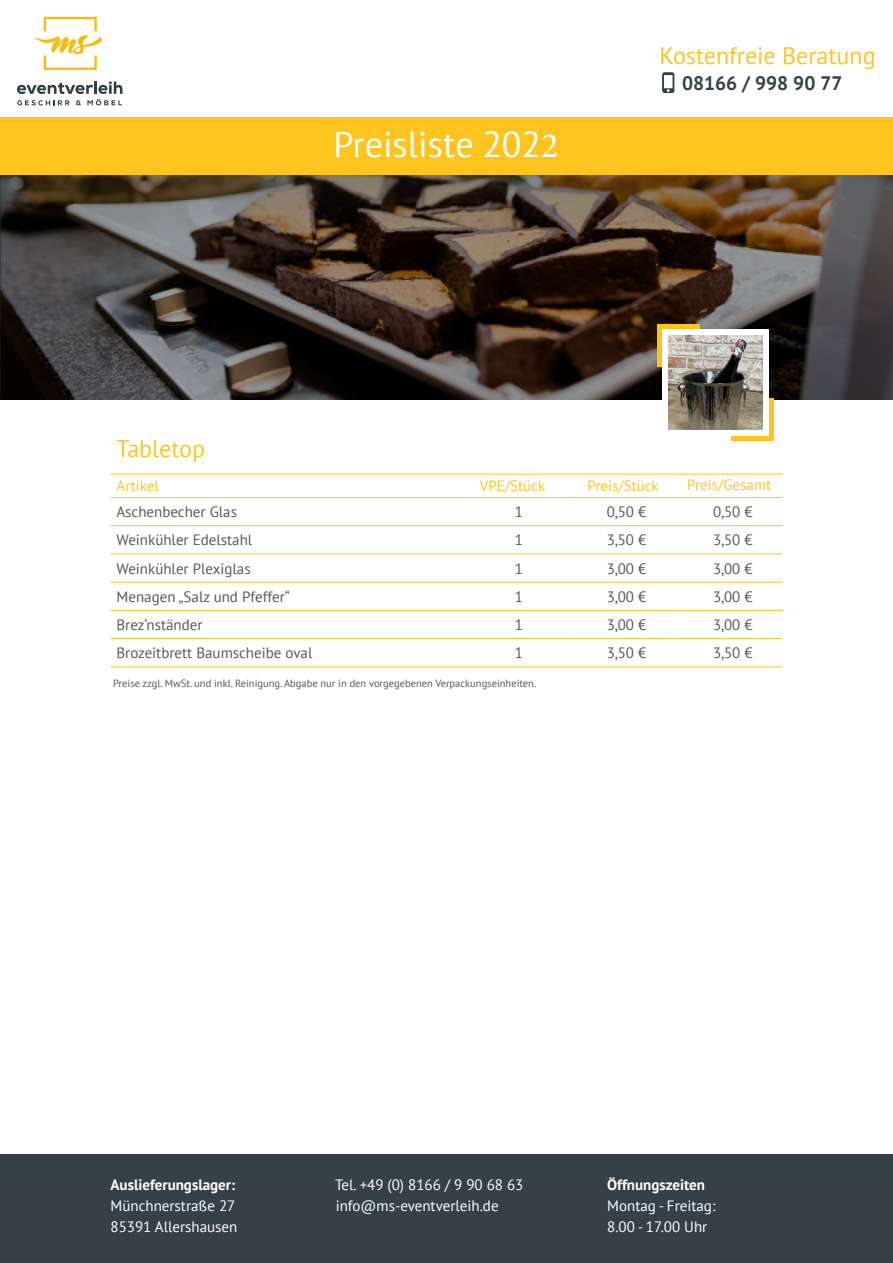
<style>
.page{position:relative;width:893px;height:1263px;background:#fff}
.page>*{position:absolute;margin:0;border:0;box-sizing:border-box;transform-origin:0 0}
.t1{font:36px "PT Sans";color:#fff}
.t2{font:24px "PT Sans";color:#fdc41f}
.t3{font:700 19.5px "PT Sans";color:#354047}
.t4{font:15px "PT Sans";color:#575756}
.t5{font:15px/21px "PT Sans";color:#fff}
.t6{font:15px "PT Sans";color:#fdc41f}
.t7{font:700 15px "PT Sans";color:#fff}
.t8{font:10.5px "PT Sans";color:#575756}
.s1{font-family:"Minion Pro"}
</style>
<div class="page">
<svg style="left:35px;top:17px;width:67px;height:53px"></svg>
<svg style="left:17px;top:81px;width:105px;height:24px"></svg>
<div style="left:0;top:117px;width:893px;height:59px;background:#fdc41f"></div>
<div style="left:0;top:1154px;width:893px;height:109px;background:#354047"></div>
<svg style="left:662px;top:72px;width:12px;height:21px"></svg>
<img style="left:0;top:176px;width:893px;height:223px">
<div style="left:657px;top:324px;width:42px;height:43px;background:#fdc41f"></div>
<div style="left:731px;top:399px;width:43px;height:42px;background:#fdc41f"></div>
<svg style="left:662px;top:330px;width:107px;height:106px"></svg>
<img style="left:669px;top:336px;width:93px;height:93px">
<hr style="left:111px;top:474px;width:344px;height:1px;background:#fdc41f">
<hr style="left:455px;top:474px;width:68px;height:1px;background:#fdc41f">
<hr style="left:523px;top:474px;width:47px;height:1px;background:#fdc41f">
<hr style="left:570px;top:474px;width:76px;height:1px;background:#fdc41f">
<hr style="left:646px;top:474px;width:30px;height:1px;background:#fdc41f">
<hr style="left:676px;top:474px;width:77px;height:1px;background:#fdc41f">
<svg style="left:753px;top:474px;width:29px;height:1px"></svg>
<hr style="left:111px;top:497px;width:344px;height:1px;background:#fdc41f">
<hr style="left:455px;top:497px;width:68px;height:1px;background:#fdc41f">
<hr style="left:523px;top:497px;width:47px;height:1px;background:#fdc41f">
<hr style="left:570px;top:497px;width:76px;height:1px;background:#fdc41f">
<hr style="left:646px;top:497px;width:30px;height:1px;background:#fdc41f">
<hr style="left:676px;top:497px;width:77px;height:1px;background:#fdc41f">
<svg style="left:753px;top:497px;width:29px;height:1px"></svg>
<hr style="left:111px;top:525px;width:344px;height:1px;background:#fdc41f">
<hr style="left:455px;top:525px;width:68px;height:1px;background:#fdc41f">
<hr style="left:523px;top:525px;width:47px;height:1px;background:#fdc41f">
<hr style="left:570px;top:525px;width:76px;height:1px;background:#fdc41f">
<hr style="left:646px;top:525px;width:30px;height:1px;background:#fdc41f">
<hr style="left:676px;top:525px;width:77px;height:1px;background:#fdc41f">
<svg style="left:753px;top:525px;width:29px;height:1px"></svg>
<hr style="left:111px;top:553px;width:344px;height:1px;background:#fdc41f">
<hr style="left:455px;top:553px;width:68px;height:1px;background:#fdc41f">
<hr style="left:523px;top:553px;width:47px;height:1px;background:#fdc41f">
<hr style="left:570px;top:553px;width:76px;height:1px;background:#fdc41f">
<hr style="left:646px;top:553px;width:30px;height:1px;background:#fdc41f">
<hr style="left:676px;top:553px;width:77px;height:1px;background:#fdc41f">
<svg style="left:753px;top:553px;width:29px;height:1px"></svg>
<hr style="left:111px;top:582px;width:344px;height:1px;background:#fdc41f">
<hr style="left:455px;top:582px;width:68px;height:1px;background:#fdc41f">
<hr style="left:523px;top:582px;width:47px;height:1px;background:#fdc41f">
<hr style="left:570px;top:582px;width:76px;height:1px;background:#fdc41f">
<hr style="left:646px;top:582px;width:30px;height:1px;background:#fdc41f">
<hr style="left:676px;top:582px;width:77px;height:1px;background:#fdc41f">
<svg style="left:753px;top:582px;width:29px;height:1px"></svg>
<hr style="left:111px;top:610px;width:344px;height:1px;background:#fdc41f">
<hr style="left:455px;top:610px;width:68px;height:1px;background:#fdc41f">
<hr style="left:523px;top:610px;width:47px;height:1px;background:#fdc41f">
<hr style="left:570px;top:610px;width:76px;height:1px;background:#fdc41f">
<hr style="left:646px;top:610px;width:30px;height:1px;background:#fdc41f">
<hr style="left:676px;top:610px;width:77px;height:1px;background:#fdc41f">
<svg style="left:753px;top:610px;width:29px;height:1px"></svg>
<hr style="left:111px;top:638px;width:344px;height:1px;background:#fdc41f">
<hr style="left:455px;top:638px;width:68px;height:1px;background:#fdc41f">
<hr style="left:523px;top:638px;width:47px;height:1px;background:#fdc41f">
<hr style="left:570px;top:638px;width:76px;height:1px;background:#fdc41f">
<hr style="left:646px;top:638px;width:30px;height:1px;background:#fdc41f">
<hr style="left:676px;top:638px;width:77px;height:1px;background:#fdc41f">
<svg style="left:753px;top:638px;width:29px;height:1px"></svg>
<hr style="left:111px;top:666px;width:344px;height:1px;background:#fdc41f">
<hr style="left:455px;top:666px;width:68px;height:1px;background:#fdc41f">
<hr style="left:523px;top:666px;width:47px;height:1px;background:#fdc41f">
<hr style="left:570px;top:666px;width:76px;height:1px;background:#fdc41f">
<hr style="left:646px;top:666px;width:30px;height:1px;background:#fdc41f">
<hr style="left:676px;top:666px;width:77px;height:1px;background:#fdc41f">
<svg style="left:753px;top:666px;width:29px;height:1px"></svg>
<h1 class="t1" style="left:334px;top:121px;width:226px">Preisliste 202<span class="s1">2</span></h1>
<h2 class="t2" style="left:659px;top:40px;width:218px">Kostenfreie Beratung</h2>
<h3 class="t3" style="left:682px;top:71px;width:162px">08166 / 998 90 77</h3>
<h2 class="t2" style="left:117px;top:433px;width:90px">Tabletop</h2>
<p class="t6" style="left:117px;top:476px;width:44px">Artikel</p>
<p class="t6" style="left:480px;top:476px;width:67px">VPE/Stück</p>
<p class="t6" style="left:587px;top:476px;width:73px">Preis/Stück</p>
<p class="t6" style="left:687px;top:475px;width:86px">Preis/Gesamt</p>
<p class="t4" style="left:117px;top:502px;width:122px">Aschenbecher Glas</p>
<p class="t4" style="left:515px;top:502px;width:10px">1</p>
<p class="t4" style="left:607px;top:502px;width:41px">0,50 €</p>
<p class="t4" style="left:713px;top:502px;width:41px">0,50 €</p>
<p class="t4" style="left:117px;top:530px;width:137px">Weinkühler Edelstahl</p>
<p class="t4" style="left:515px;top:530px;width:10px">1</p>
<p class="t4" style="left:607px;top:530px;width:41px">3,50 €</p>
<p class="t4" style="left:713px;top:530px;width:41px">3,50 €</p>
<p class="t4" style="left:117px;top:559px;width:136px">Weinkühler Plexiglas</p>
<p class="t4" style="left:515px;top:559px;width:10px">1</p>
<p class="t4" style="left:607px;top:559px;width:41px">3,00 €</p>
<p class="t4" style="left:713px;top:559px;width:41px">3,00 €</p>
<p class="t4" style="left:117px;top:587px;width:175px">Menagen „Salz und Pfeffer“</p>
<p class="t4" style="left:515px;top:587px;width:10px">1</p>
<p class="t4" style="left:607px;top:587px;width:41px">3,00 €</p>
<p class="t4" style="left:713px;top:587px;width:41px">3,00 €</p>
<p class="t4" style="left:117px;top:615px;width:88px">Brez‘nständer</p>
<p class="t4" style="left:515px;top:615px;width:10px">1</p>
<p class="t4" style="left:607px;top:615px;width:41px">3,00 €</p>
<p class="t4" style="left:713px;top:615px;width:41px">3,00 €</p>
<p class="t4" style="left:117px;top:643px;width:197px">Brozeitbrett Baumscheibe oval</p>
<p class="t4" style="left:515px;top:643px;width:10px">1</p>
<p class="t4" style="left:607px;top:643px;width:41px">3,50 €</p>
<p class="t4" style="left:713px;top:643px;width:41px">3,50 €</p>
<p class="t8" style="left:113px;top:677px;width:425px">Preise zzgl. MwSt. und inkl. Reinigung. Abgabe nur in den vorgegebenen Verpackungseinheiten.</p>
<p class="t7" style="left:111px;top:1175px;width:126px">Auslieferungslager:</p>
<p class="t5" style="left:111px;top:1195px;width:128px">Münchnerstraße 27<br>85391 Allershausen</p>
<p class="t5" style="left:335px;top:1174px;width:190px">Tel. +49 (0) 8166 / 9 90 68 63 info@ms-eventverleih.de</p>
<p class="t7" style="left:607px;top:1175px;width:99px">Öffnungszeiten</p>
<p class="t5" style="left:607px;top:1195px;width:110px">Montag - Freitag:<br>8.00 - 17.00 Uhr</p>
</div>
